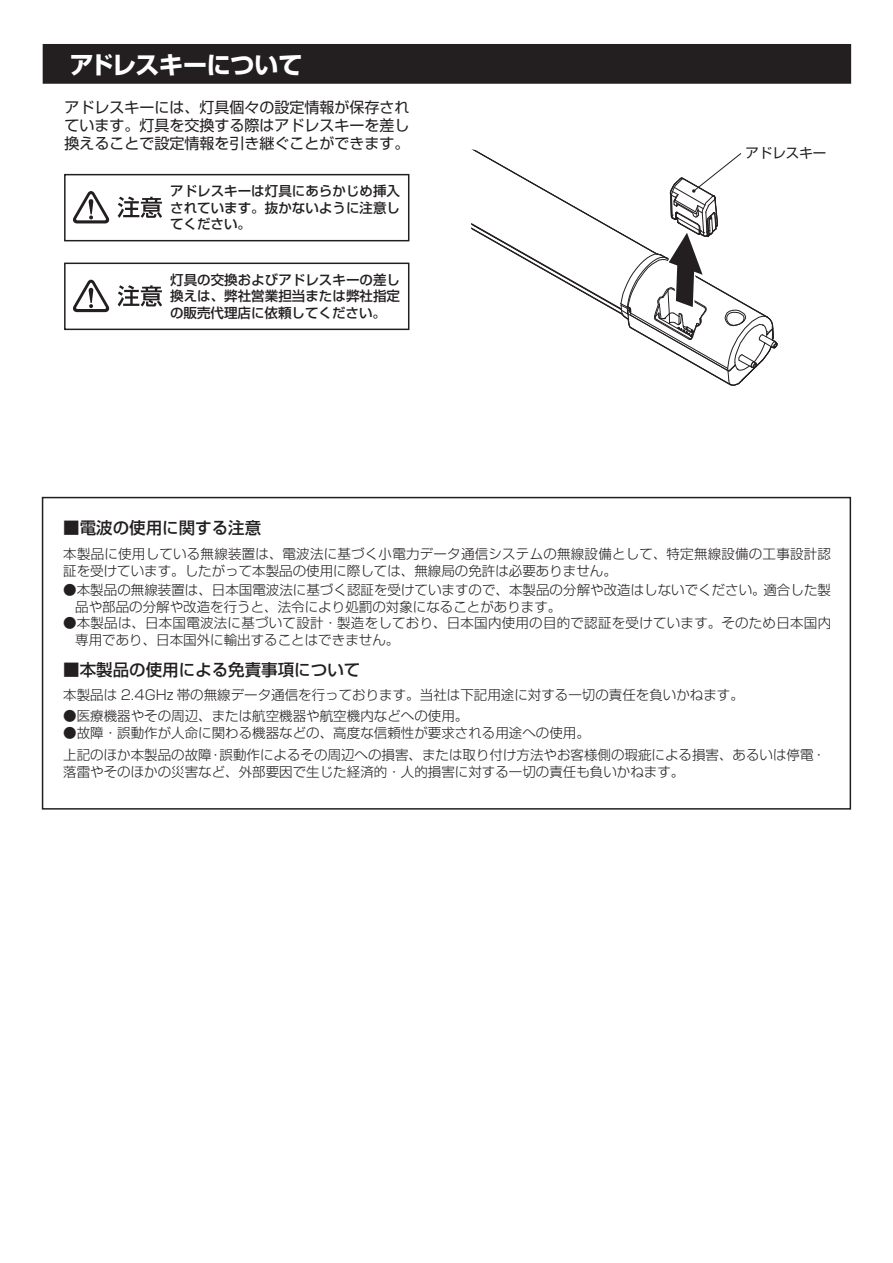
<style>
.page{position:relative;width:893px;height:1263px;background:#fff}
.page>*{position:absolute;margin:0;border:0;box-sizing:border-box;transform-origin:0 0}
.t1{font:700 24px "Shin Go Pro";letter-spacing:-.015em;color:#fff}
.t2{font:500 16.5px "Shin Go Pro";color:#231f20}
.t3{font:15px/18px "Shin Go Pro";color:#231f20;text-align:justify}
.t4{font:300 13.5px/16.5px "Shin Go Pro";color:#231f20}
.t5{font:500 13.5px/16.5px "Shin Go Pro";color:#231f20;text-align:justify}
.t6{font:300 13.5px/16.5px "Shin Go Pro";letter-spacing:.02em;color:#231f20}
.t7{font:13.5px "Shin Go Pro";color:#231f20}
</style>
<div class="page">
<div style="left:43px;top:44px;width:808px;height:40px;background:#231f20;border:2px solid #231f20"></div>
<div style="left:64px;top:174px;width:345px;height:67px;border:2px solid #231f20"></div>
<svg style="left:73px;top:191px;width:37px;height:33px"></svg>
<svg style="left:118px;top:197px;width:44px;height:21px"></svg>
<div style="left:64px;top:263px;width:345px;height:67px;border:2px solid #231f20"></div>
<svg style="left:73px;top:279px;width:37px;height:34px"></svg>
<svg style="left:118px;top:285px;width:44px;height:22px"></svg>
<div style="left:42px;top:497px;width:809px;height:313px;border:2px solid #231f20"></div>
<svg style="left:471px;top:150px;width:306px;height:235px"></svg>
<h1 class="t1" style="left:70px;top:46px;width:234px">アドレスキーについて</h1>
<p class="t3" style="left:65px;top:96px;width:347px">アドレスキーには、灯具個々の設定情報が保存されています。灯具を交換する際はアドレスキーを差し換えることで設定情報を引き継ぐことができます。</p>
<p class="t5" style="left:170px;top:181px;width:231px">アドレスキーは灯具にあらかじめ挿入されています。抜かないように注意してください。</p>
<p class="t5" style="left:170px;top:270px;width:231px">灯具の交換およびアドレスキーの差し換えは、弊社営業担当または弊社指定の販売代理店に依頼してください。</p>
<p class="t7" style="left:745px;top:142px;width:82px">アドレスキー</p>
<p class="t2" style="left:63px;top:514px;width:199px">■電波の使用に関する注意</p>
<p class="t4" style="left:63px;top:544px;width:769px">本製品に使用している無線装置は、電波法に基づく小電力データ通信システムの無線設備として、特定無線設備の工事設計認証を受けています。したがって本製品の使用に際しては、無線局の免許は必要ありません。</p>
<p class="t4" style="left:75px;top:580px;width:757px;text-indent:-12px">●本製品の無線装置は、日本国電波法に基づく認証を受けていますので、本製品の分解や改造はしないでください。適合した製品や部品の分解や改造を行うと、法令により処罰の対象になることがあります。</p>
<p class="t6" style="left:75px;top:613px;width:757px;text-indent:-12px">●本製品は、日本国電波法に基づいて設計・製造をしており、日本国内使用の目的で認証を受けています。そのため日本国内専用であり、日本国外に輸出することはできません。</p>
<p class="t2" style="left:63px;top:656px;width:298px">■本製品の使用による免責事項について</p>
<p class="t4" style="left:63px;top:685px;width:682px">本製品は 2.4GHz 帯の無線データ通信を行っております。当社は下記用途に対する一切の責任を負いかねます。</p>
<p class="t4" style="left:63px;top:706px;width:406px">●医療機器やその周辺、または航空機器や航空機内などへの使用。</p>
<p class="t4" style="left:63px;top:719px;width:764px;line-height:22.5px">●故障・誤動作が人命に関わる機器などの、高度な信頼性が要求される用途への使用。<br>上記のほか本製品の故障・誤動作によるその周辺への損害、または取り付け方法やお客様側の瑕疵による損害、あるいは停電・</p>
<p class="t4" style="left:63px;top:761px;width:622px">落雷やそのほかの災害など、外部要因で生じた経済的・人的損害に対する一切の責任も負いかねます。</p>
</div>
